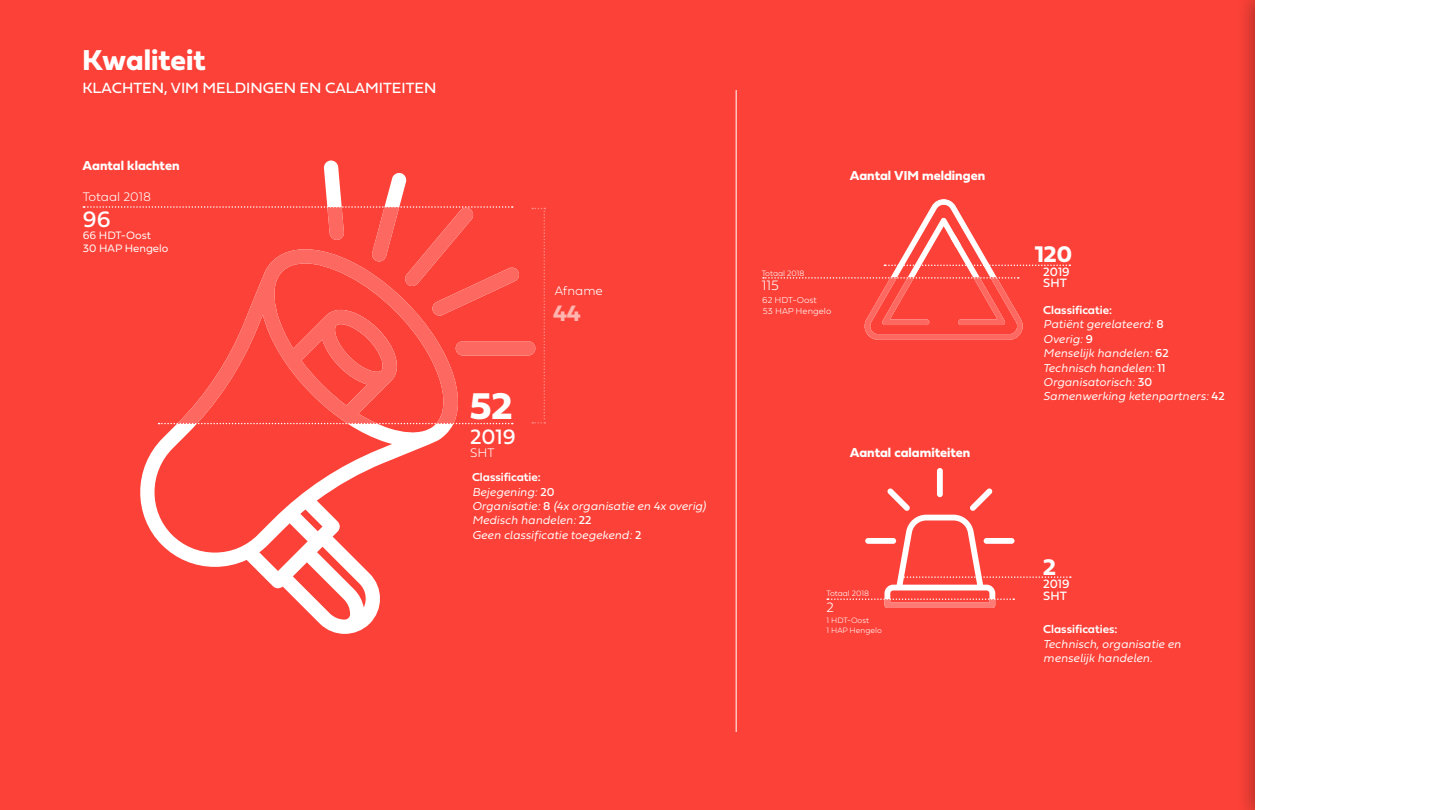
<style>
.page{position:relative;width:1440px;height:810px;background:#fff}
.page>*{position:absolute;margin:0;border:0;box-sizing:border-box;transform-origin:0 0}
.t1{font:38.85px "Fieldwork Geo Bold";color:#fff}
.t2{font:30px "Fieldwork Geo Bold";color:#fff}
.t3{font:23.62px "Fieldwork Geo Bold";color:#fff}
.t4{font:23.25px "Fieldwork Geo Regular";color:#fff}
.t5{font:23.25px "Fieldwork Geo Bold";color:#feb4af}
.t6{font:21.75px "Fieldwork Geo Regular";color:#fff}
.t7{font:15.38px "Fieldwork Geo Regular";color:#fff}
.t8{font:100 14.17px "Fieldwork Geo";color:#fff}
.t9{font:13.5px "Fieldwork Geo Bold";color:#fff}
.t10{font:100 12.9px "Fieldwork Geo";color:#fff}
.t11{font:12.6px/11.5px "Fieldwork Geo Regular";color:#fff}
.t12{font:italic 300 12px/14.4px "Fieldwork";color:#fff}
.t13{font:12px "Fieldwork Geo Demibold";color:#fff}
.t14{font:11.25px/13.3px "Fieldwork Geo Light";color:#fff}
.t15{font:100 9px/10.6px "Fieldwork Geo";color:#fff}
.t16{font:100 8.1px/9.8px "Fieldwork Geo";color:#fff}
.s1{font-family:"Fieldwork Geo Regular";font-weight:400;font-style:normal}
</style>
<div class="page">
<div style="left:0;top:0;width:1256px;height:810px;background:#fc4238"></div>
<svg style="left:140px;top:424px;width:333px;height:210px"></svg>
<div style="left:937px;top:468px;width:6px;height:29px;background:#fff;border-radius:3px"></div>
<hr style="left:736px;top:90px;width:1px;height:642px;background:#fff">
<svg style="left:157px;top:316px;width:312px;height:108px"></svg>
<svg style="left:763px;top:199px;width:307px;height:141px"></svg>
<svg style="left:827px;top:488px;width:244px;height:120px"></svg>
<div style="left:456px;top:341px;width:79px;height:15px;background:#fd6860;border-radius:7px"></div>
<div style="left:1236px;top:0;width:204px;height:810px;background:#000;opacity:.3"></div>
<div style="left:1256px;top:0;width:184px;height:810px;background:#fff"></div>
<svg style="left:532px;top:208px;width:13px;height:216px"></svg>
<svg style="left:83px;top:160px;width:436px;height:156px"></svg>
<svg style="left:159px;top:423px;width:354px;height:1px"></svg>
<h2 class="t2" style="left:82px;top:37px;width:125px">Kwaliteit</h2>
<p class="t7" style="left:82px;top:76px;width:355px">KLACHTEN, VIM MELDINGEN EN CALAMITEITEN</p>
<p class="t9" style="left:82px;top:155px;width:99px">Aantal klachten</p>
<p class="t10" style="left:83px;top:186px;width:70px">Totaal 2018</p>
<h3 class="t4" style="left:83px;top:201px;width:29px">96</h3>
<p class="t14" style="left:83px;top:228px;width:87px">66 HDT-Oost<br>30 HAP Hengelo</p>
<p class="t10" style="left:555px;top:281px;width:50px">Afname</p>
<h1 class="t1" style="left:470px;top:376px;width:44px">52</h1>
<h3 class="t6" style="left:470px;top:419px;width:47px">2019</h3>
<p class="t10" style="left:470px;top:443px;width:26px">SHT</p>
<h3 class="t5" style="left:553px;top:295px;width:29px">44</h3>
<p class="t13" style="left:472px;top:468px;width:70px">Classificatie:</p>
<p class="t12" style="left:472px;top:484px;width:235px">Bejegening: <span class="s1">20<br></span>Organisatie: <span class="s1">8</span> (4x organisatie en 4x overig)<br>Medisch handelen: <span class="s1">22<br></span>Geen classificatie toegekend: <span class="s1">2</span></p>
<p class="t9" style="left:850px;top:164px;width:137px">Aantal VIM meldingen</p>
<p class="t16" style="left:762px;top:268px;width:44px">Totaal 2018</p>
<p class="t8" style="left:762px;top:274px;width:19px">115</p>
<p class="t15" style="left:762px;top:295px;width:71px">62 HDT-Oost<br>53 HAP Hengelo</p>
<p class="t9" style="left:850px;top:442px;width:122px">Aantal calamiteiten</p>
<p class="t16" style="left:826px;top:588px;width:44px">Totaal 2018</p>
<p class="t8" style="left:826px;top:596px;width:9px">2</p>
<p class="t16" style="left:826px;top:615px;width:57px">1 HDT-Oost<br>1 HAP Hengelo</p>
<h3 class="t3" style="left:1035px;top:236px;width:39px">120</h3>
<p class="t11" style="left:1043px;top:265px;width:28px">2019<br>SHT</p>
<p class="t13" style="left:1043px;top:300px;width:70px">Classificatie:</p>
<p class="t12" style="left:1043px;top:317px;width:183px">Patiënt gerelateerd: <span class="s1">8<br></span>Overig: <span class="s1">9<br></span>Menselijk handelen: <span class="s1">62<br></span>Technisch handelen: <span class="s1">11<br></span>Organisatorisch: <span class="s1">30<br></span>Samenwerking ketenpartners: <span class="s1">42</span></p>
<h3 class="t3" style="left:1043px;top:548px;width:14px">2</h3>
<p class="t11" style="left:1043px;top:578px;width:28px">2019</p>
<p class="t11" style="left:1043px;top:589px;width:25px">SHT</p>
<p class="t13" style="left:1043px;top:620px;width:76px">Classificaties:</p>
<p class="t12" style="left:1043px;top:636px;width:139px">Technisch, organisatie en menselijk handelen.</p>
</div>
